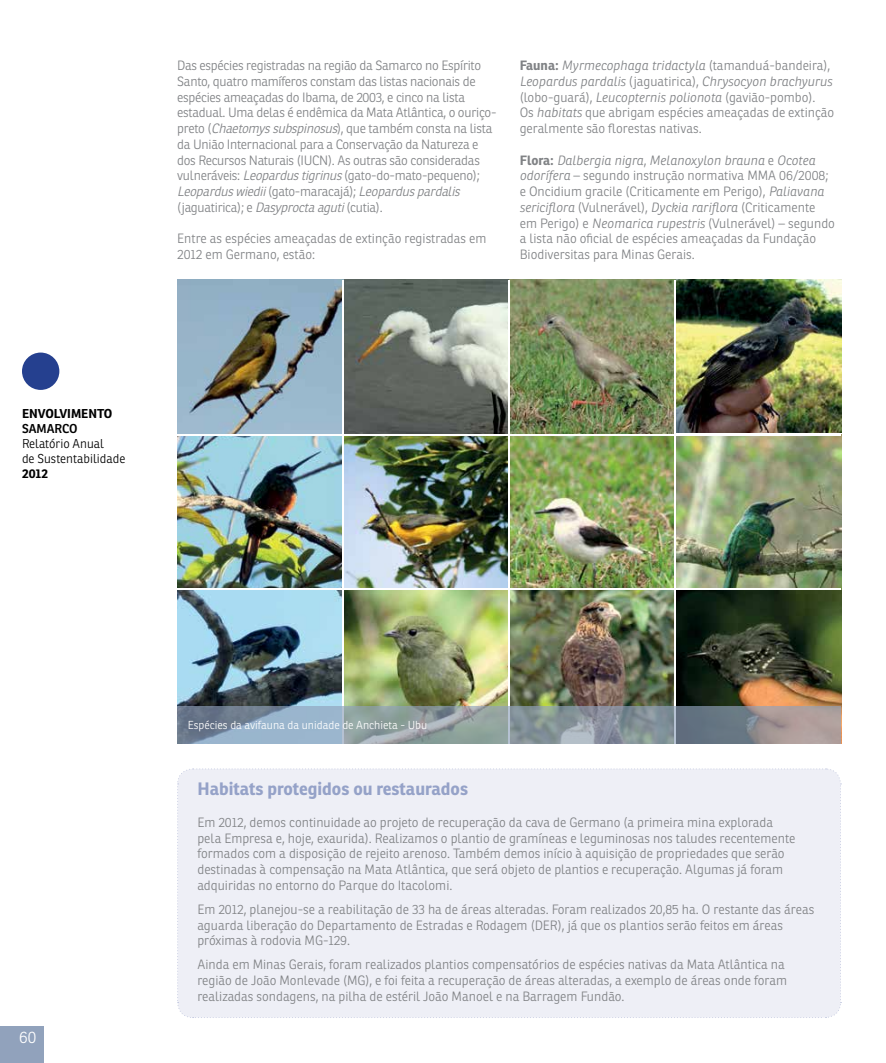
<style>
.page{position:relative;width:886px;height:1063px;background:#fff}
.page>*{position:absolute;margin:0;border:0;box-sizing:border-box;transform-origin:0 0}
.t1{font:700 17.5px "Ronnia";color:#95a2c8}
.t2{font:300 16.25px "Ronnia";color:#fff}
.t3{font:300 13.12px/15.8px "Ronnia";color:#808285}
.t4{font:300 13.12px/15.8px "Ronnia";letter-spacing:-.02em;color:#808285}
.t5{font:300 12.5px/15px "Ronnia";color:#000}
.t6{font:700 12.5px "Ronnia";color:#000}
.t7{font:600 12.5px "Ronnia";color:#000}
.t8{font:300 11.25px "Ronnia";color:#fff}
.s1{font-style:italic}
.s2{font-weight:700}
</style>
<div class="page">
<div style="left:0;top:1026px;width:44px;height:37px;background:#91a2bc"></div>
<div style="left:22px;top:353px;width:37px;height:37px;background:#25408f;border-radius:50%"></div>
<img style="left:177px;top:280px;width:497px;height:426px">
<img style="left:676px;top:436px;width:165px;height:270px">
<img style="left:676px;top:280px;width:165px;height:153px">
<hr style="left:177px;top:434px;width:664px;height:1px;background:#fff">
<hr style="left:177px;top:589px;width:664px;height:1px;background:#fff">
<hr style="left:508px;top:280px;width:2px;height:464px;background:#fff">
<hr style="left:342px;top:280px;width:2px;height:464px;background:#fff">
<svg style="left:177px;top:706px;width:664px;height:38px;background:#8b979f"></svg>
<div style="left:177px;top:768px;width:664px;height:250px;background:#eeeff6"></div>
<p class="t4" style="left:177px;top:58px;width:321px">Das espécies registradas na região da Samarco no Espírito Santo, quatro mamíferos constam das listas nacionais de espécies ameaçadas do Ibama, de 2003, e cinco na lista estadual. Uma delas é endêmica da Mata Atlântica, o ouriço&shy;preto (<span class="s1">Chaetomyssubspinosus</span>), que também consta na lista da União Internacional para a Conservação da Natureza e dos Recursos Naturais (IUCN). As outras são consideradas vulneráveis: <span class="s1">Leopardustigrinus</span>(gato-do-mato-pequeno); <span class="s1">Leoparduswiedii</span>( g a t o - m a r a c aj á ) ; <span class="s1">Leoparduspardalis </span>(jaguatirica); e <span class="s1">Dasyproctaaguti</span>(cutia).</p>
<p class="t3" style="left:177px;top:231px;width:311px">Entre as espécies ameaçadas de extinção registradas em<br>2012 em Germano, estão:</p>
<p class="t3" style="left:520px;top:58px;width:316px"><span class="s2">Fauna:</span> <span class="s1">Myrmecophaga tridactyla</span> (tamanduá-bandeira), <span class="s1">Leopardus pardalis</span> (jaguatirica), <span class="s1">Chrysocyon brachyurus </span>(lobo-guará), <span class="s1">Leucopternis polionota</span> (gavião-pombo).<br>Os <span class="s1">habitats</span> que abrigam espécies ameaçadas de extinção geralmente são florestas nativas.</p>
<p class="t3" style="left:520px;top:152px;width:317px"><span class="s2">Flora:</span> <span class="s1">Dalbergia nigra</span>, <span class="s1">Melanoxylon brauna</span> e <span class="s1">Ocotea odorífera</span> – segundo instrução normativa MMA 06/2008; e Oncidium gracile (Criticamente em Perigo), <span class="s1">Paliavana sericiflora</span> (Vulnerável), <span class="s1">Dyckia rariflora</span> (Criticamente em Perigo) e <span class="s1">Neomarica rupestris</span> (Vulnerável) – segundo a lista não oficial de espécies ameaçadas da Fundação Biodiversitas para Minas Gerais.</p>
<p class="t6" style="left:22px;top:406px;width:92px">Envolvimento</p>
<p class="t7" style="left:22px;top:421px;width:57px">SAMARCO</p>
<p class="t5" style="left:22px;top:436px;width:105px">Relatório Anual<br>de Sustentabilidade</p>
<p class="t6" style="left:22px;top:466px;width:28px">2012</p>
<p class="t2" style="left:19px;top:1027px;width:19px">60</p>
<p class="t8" style="left:188px;top:718px;width:241px">Espécies da avifauna da unidade de Anchieta - Ubu</p>
<h1 class="t1" style="left:197px;top:778px;width:272px">Habitats protegidos ou restaurados</h1>
<p class="t3" style="left:197px;top:814px;width:599px">Em 2012, demos continuidade ao projeto de recuperação da cava de Germano (a primeira mina explorada pela Empresa e, hoje, exaurida). Realizamos o plantio de gramíneas e leguminosas nos taludes recentemente formados com a disposição de rejeito arenoso. Também demos início à aquisição de propriedades que serão destinadas à compensação na Mata Atlântica, que será objeto de plantios e recuperação. Algumas já foram adquiridas no entorno do Parque do Itacolomi.</p>
<p class="t3" style="left:197px;top:901px;width:618px">Em 2012, planejou-se a reabilitação de 33 ha de áreas alteradas. Foram realizados 20,85 ha. O restante das áreas aguarda liberação do Departamento de Estradas e Rodagem (DER), já que os plantios serão feitos em áreas próximas à rodovia MG-129.</p>
<p class="t3" style="left:197px;top:957px;width:591px">Ainda em Minas Gerais, foram realizados plantios compensatórios de espécies nativas da Mata Atlântica na região de João Monlevade (MG), e foi feita a recuperação de áreas alteradas, a exemplo de áreas onde foram realizadas sondagens, na pilha de estéril João Manoel e na Barragem Fundão.</p>
</div>
